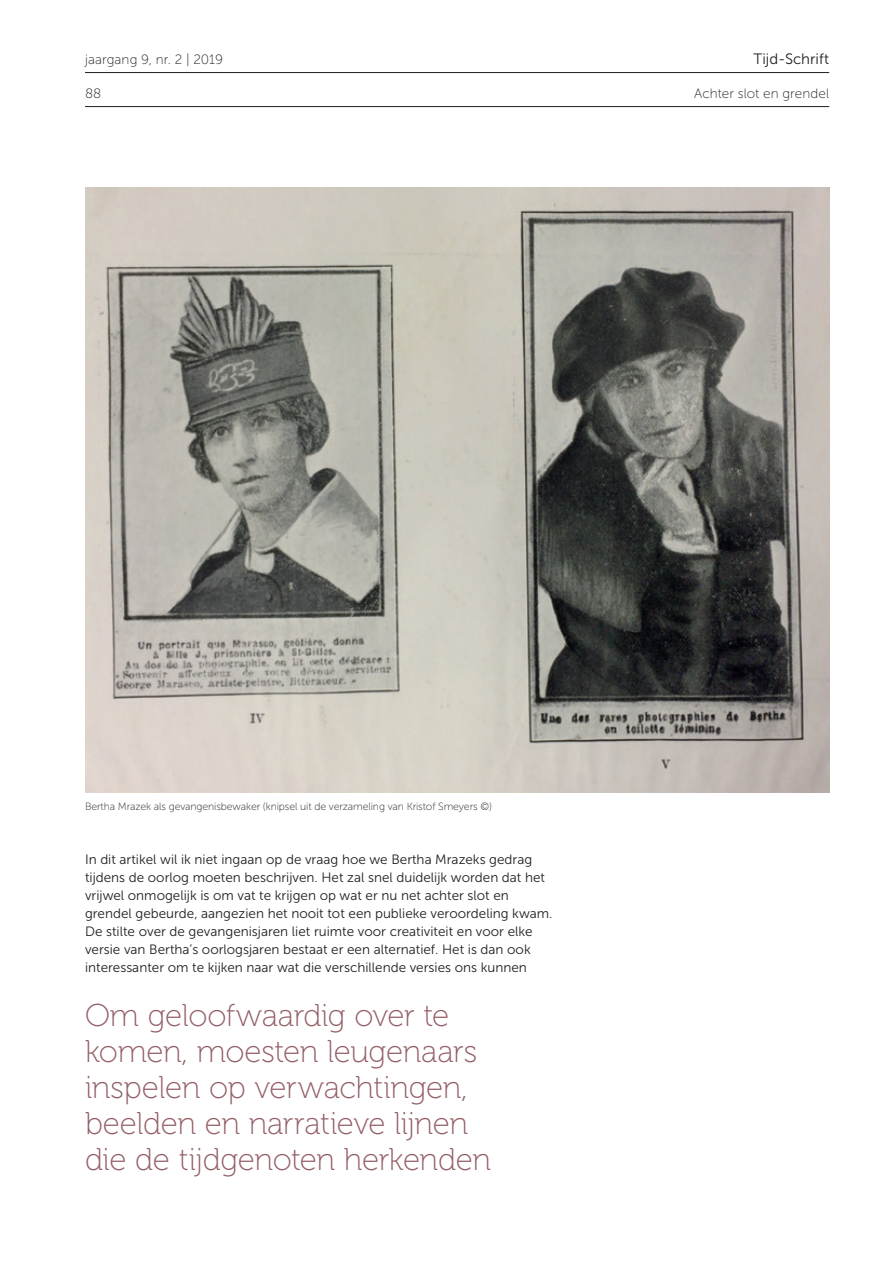
<style>
.page{position:relative;width:893px;height:1263px;background:#fff}
.page>*{position:absolute;margin:0;border:0;box-sizing:border-box;transform-origin:0 0}
.t1{font:31.5px/36px "Museo 100";letter-spacing:-.015em;color:#935e65}
.t2{font:15px "Museo Sans 300";letter-spacing:.005em;color:#231f20}
.t3{font:13.5px/18px "Museo Sans 300";color:#231f20}
.t4{font:13.5px "Museo Sans 100";letter-spacing:.01em;color:#231f20}
.t5{font:10.5px "Museo Sans 100";letter-spacing:-.01em;color:#231f20}
</style>
<div class="page">
<img style="left:85px;top:188px;width:744px;height:604px">
<hr style="left:85px;top:72px;width:744px;height:1px;background:#231f20">
<hr style="left:85px;top:106px;width:744px;height:1px;background:#231f20">
<p class="t4" style="left:85px;top:52px;width:140px">jaargang 9, nr. 2 | 2019</p>
<p class="t4" style="left:85px;top:86px;width:18px">88</p>
<p class="t2" style="left:753px;top:51px;width:77px">Tijd-Schrift</p>
<p class="t4" style="left:694px;top:86px;width:136px">Achter slot en grendel</p>
<p class="t5" style="left:85px;top:801px;width:408px">Bertha Mrazek als gevangenisbewaker (knipsel uit de verzameling van Kristof Smeyers ©)</p>
<p class="t3" style="left:85px;top:850px;width:469px">In dit artikel wil ik niet ingaan op de vraag hoe we Bertha Mrazeks gedrag tijdens de oorlog moeten beschrijven. Het zal snel duidelijk worden dat het vrijwel onmogelijk is om vat te krijgen op wat er nu net achter slot en grendel gebeurde, aangezien het nooit tot een publieke veroordeling kwam.<br>De stilte over de gevangenisjaren liet ruimte voor creativiteit en voor elke versie van Bertha’s oorlogsjaren bestaat er een alternatief. Het is dan ook interessanter om te kijken naar wat die verschillende versies ons kunnen</p>
<h1 class="t1" style="left:85px;top:998px;width:408px">Om geloofwaardig over te komen, moesten leugenaars inspelen op verwachtingen, beelden en narratieve lijnen die de tijdgenoten herkenden</h1>
</div>
